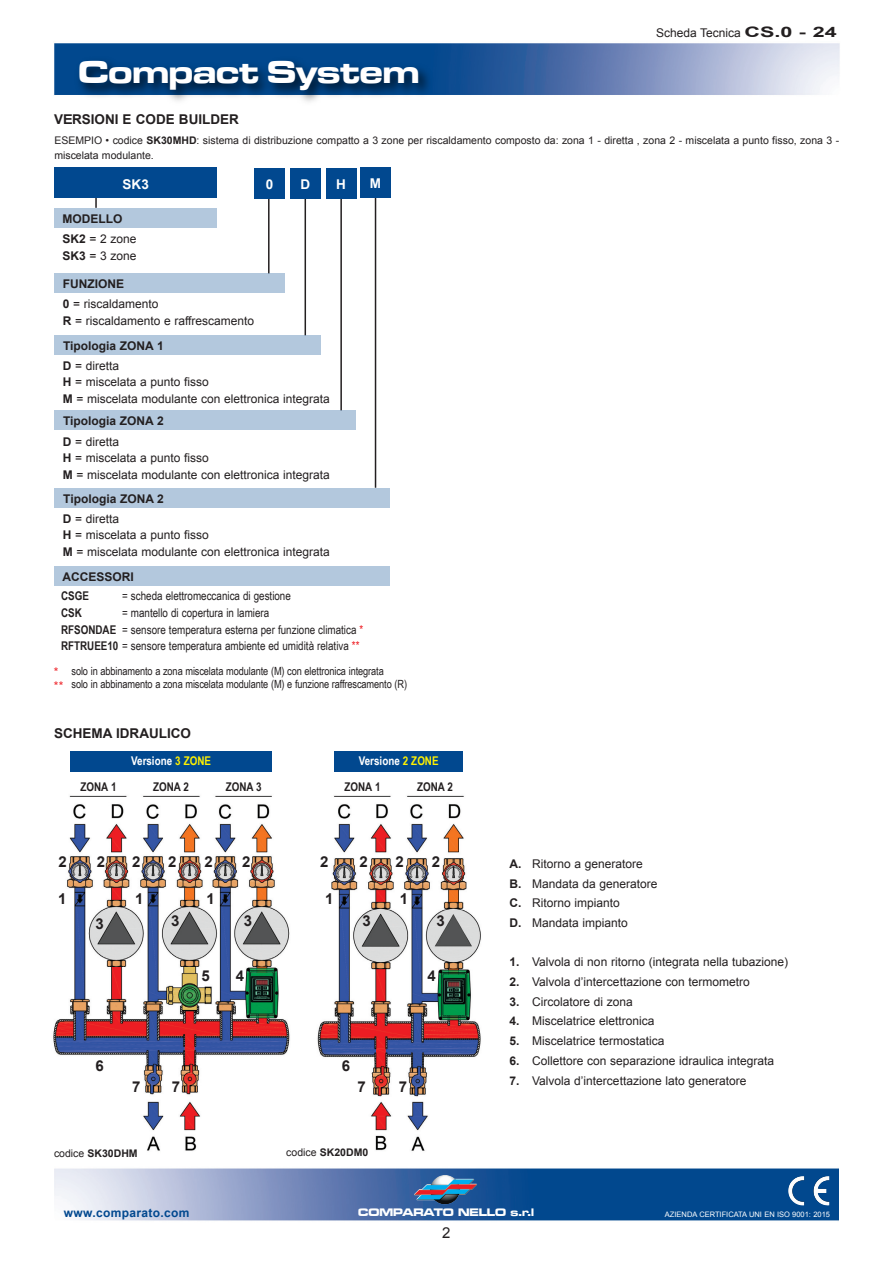
<style>
.page{position:relative;width:893px;height:1263px;background:#fff}
.page>*{position:absolute;margin:0;border:0;box-sizing:border-box;transform-origin:0 0}
.t1{font:33px "Microgramma D Bold Exte";color:#fff}
.t2{font:700 15px "Arial";color:#231f20}
.t3{font:15px "Arial";color:#231f20}
.t4{font:700 13.5px "Arial";color:#231f20}
.t5{font:700 13.5px "Arial";color:#fff}
.t6{font:12px "Arial";color:#231f20}
.t7{font:12px "Arial Narrow";color:#231f20}
.t8{font:700 12px "Arial";color:#231f20}
.t9{font:700 12px "Arial Narrow";color:#231f20}
.t10{font:700 12px "Arial Narrow";color:#fff}
.t11{font:700 12px "Arial";letter-spacing:.03em;color:#01488f}
.t12{font:12px "Arial";color:#ee1d23}
.t13{font:11.25px "Arial Narrow";letter-spacing:-.01em;color:#231f20}
.t14{font:11.25px "Microgramma D Bold Exte";color:#fff}
.t15{font:10.5px/15px "Arial";color:#231f20}
.t16{font:700 10.5px "Arial";color:#231f20}
.t17{font:7.5px "Arial";color:#fff}
.s1{font-weight:700;font-size:14.4px}
.s2{font-weight:700}
.s3{color:#ee1d23}
.s4{color:#fff101}
.s5{font-weight:400}
</style>
<div class="page">
<hr style="left:268px;top:188px;width:2px;height:85px;background:#231f20">
<div style="left:70px;top:751px;width:202px;height:20px;background:#01488f"></div>
<hr style="left:305px;top:190px;width:1px;height:145px;background:#231f20">
<hr style="left:340px;top:193px;width:2px;height:217px;background:#231f20">
<svg style="left:95px;top:198px;width:2px;height:10px"></svg>
<img style="left:53px;top:795px;width:428px;height:356px">
<div style="left:54px;top:168px;width:163px;height:30px;background:#01488f"></div>
<div style="left:54px;top:208px;width:163px;height:20px;background:#b3c8dd"></div>
<div style="left:254px;top:168px;width:31px;height:30px;background:#01488f"></div>
<div style="left:290px;top:168px;width:30px;height:31px;background:#01488f"></div>
<div style="left:326px;top:168px;width:30px;height:31px;background:#01488f"></div>
<hr style="left:375px;top:192px;width:1px;height:296px;background:#231f20">
<div style="left:360px;top:168px;width:31px;height:30px;background:#01488f"></div>
<img style="left:54px;top:1168px;width:785px;height:53px">
<img style="left:414px;top:1175px;width:63px;height:29px">
<img style="left:813px;top:1176px;width:16px;height:23px">
<img style="left:54px;top:43px;width:786px;height:52px">
<img style="left:69px;top:47px;width:622px;height:55px">
<div style="left:334px;top:751px;width:129px;height:20px;background:#01488f"></div>
<div style="left:54px;top:273px;width:231px;height:20px;background:#b3c8dd"></div>
<div style="left:54px;top:335px;width:266px;height:20px;background:#b3c8dd"></div>
<div style="left:54px;top:410px;width:302px;height:20px;background:#b3c8dd"></div>
<div style="left:54px;top:488px;width:336px;height:20px;background:#b3c8dd"></div>
<div style="left:54px;top:566px;width:335px;height:19px;background:#b3c8dd"></div>
<p class="t1" style="left:78px;top:53px;width:342px">Compact System</p>
<p class="t4" style="left:54px;top:112px;width:186px">VERSIONI E CODE BUILDER</p>
<p class="t6" style="left:656px;top:26px;width:182px">Scheda Tecnica <span class="s1">CS.0 - 24</span></p>
<p class="t15" style="left:54px;top:133px;width:786px">ESEMPIO • codice <span class="s2">SK30MHD</span>: sistema di distribuzione compatto a 3 zone per riscaldamento composto da: zona 1 - diretta , zona 2 - miscelata a punto fisso, zona 3 - miscelata modulante.</p>
<p class="t5" style="left:123px;top:177px;width:28px">SK3</p>
<p class="t5" style="left:266px;top:177px;width:9px">0</p>
<p class="t5" style="left:300px;top:177px;width:11px">D</p>
<p class="t5" style="left:336px;top:177px;width:11px">H</p>
<p class="t5" style="left:370px;top:176px;width:13px">M</p>
<p class="t8" style="left:62px;top:212px;width:61px">MODELLO</p>
<p class="t6" style="left:62px;top:232px;width:76px"><span class="s2">SK2</span> = 2 zone</p>
<p class="t6" style="left:62px;top:249px;width:76px"><span class="s2">SK3</span> = 3 zone</p>
<p class="t8" style="left:63px;top:278px;width:63px">FUNZIONE</p>
<p class="t6" style="left:63px;top:297px;width:97px"><span class="s2">0</span> = riscaldamento</p>
<p class="t6" style="left:63px;top:314px;width:193px"><span class="s2">R</span> = riscaldamento e raffrescamento</p>
<p class="t8" style="left:63px;top:339px;width:102px">Tipologia ZONA 1</p>
<p class="t6" style="left:63px;top:359px;width:58px"><span class="s2">D</span> = diretta</p>
<p class="t6" style="left:63px;top:375px;width:148px"><span class="s2">H</span> = miscelata a punto fisso</p>
<p class="t6" style="left:63px;top:392px;width:269px"><span class="s2">M</span> = miscelata modulante con elettronica integrata</p>
<p class="t6" style="left:63px;top:435px;width:58px"><span class="s2">D</span> = diretta</p>
<p class="t6" style="left:63px;top:452px;width:148px"><span class="s2">H</span> = miscelata a punto fisso</p>
<p class="t6" style="left:63px;top:468px;width:269px"><span class="s2">M</span> = miscelata modulante con elettronica integrata</p>
<p class="t6" style="left:63px;top:512px;width:58px"><span class="s2">D</span> = diretta</p>
<p class="t6" style="left:63px;top:528px;width:148px"><span class="s2">H</span> = miscelata a punto fisso</p>
<p class="t6" style="left:63px;top:545px;width:269px"><span class="s2">M</span> = miscelata modulante con elettronica integrata</p>
<p class="t8" style="left:63px;top:414px;width:102px">Tipologia ZONA 2</p>
<p class="t8" style="left:63px;top:492px;width:102px">Tipologia ZONA 2</p>
<p class="t8" style="left:62px;top:570px;width:73px">ACCESSORI</p>
<p class="t9" style="left:61px;top:589px;width:29px">CSGE</p>
<p class="t7" style="left:122px;top:589px;width:170px">= scheda elettromeccanica di gestione</p>
<p class="t9" style="left:61px;top:606px;width:22px">CSK</p>
<p class="t7" style="left:122px;top:606px;width:149px">= mantello di copertura in lamiera</p>
<p class="t7" style="left:61px;top:622px;width:304px"><span class="s2">RFSONDAE</span> = sensore temperatura esterna per funzione climatica <span class="s3">*</span></p>
<p class="t7" style="left:61px;top:639px;width:300px"><span class="s2">RFTRUEE10</span> = sensore temperatura ambiente ed umidità relativa <span class="s3">**</span></p>
<p class="t12" style="left:54px;top:665px;width:6px">*</p>
<p class="t12" style="left:54px;top:679px;width:11px">**</p>
<p class="t13" style="left:71px;top:665px;width:314px">solo in abbinamento a zona miscelata modulante (M) con elettronica integrata</p>
<p class="t13" style="left:71px;top:677px;width:337px">solo in abbinamento a zona miscelata modulante (M) e funzione raffrescamento (R)</p>
<p class="t4" style="left:54px;top:726px;width:139px">SCHEMA IDRAULICO</p>
<p class="t10" style="left:131px;top:754px;width:81px">Versione <span class="s4">3 ZONE</span></p>
<p class="t10" style="left:359px;top:754px;width:81px">Versione <span class="s4">2 ZONE</span></p>
<p class="t9" style="left:80px;top:779px;width:38px">ZONA 1</p>
<p class="t9" style="left:153px;top:779px;width:37px">ZONA 2</p>
<p class="t9" style="left:226px;top:779px;width:37px">ZONA 3</p>
<p class="t9" style="left:344px;top:779px;width:37px">ZONA 1</p>
<p class="t9" style="left:417px;top:779px;width:37px">ZONA 2</p>
<p class="t2" style="left:58px;top:854px;width:10px">2</p>
<p class="t2" style="left:97px;top:854px;width:10px">2</p>
<p class="t2" style="left:132px;top:854px;width:10px">2</p>
<p class="t2" style="left:168px;top:854px;width:10px">2</p>
<p class="t2" style="left:204px;top:854px;width:10px">2</p>
<p class="t2" style="left:242px;top:854px;width:10px">2</p>
<p class="t2" style="left:320px;top:854px;width:10px">2</p>
<p class="t2" style="left:359px;top:854px;width:10px">2</p>
<p class="t2" style="left:396px;top:854px;width:10px">2</p>
<p class="t2" style="left:432px;top:854px;width:10px">2</p>
<p class="t2" style="left:58px;top:890px;width:10px">1</p>
<p class="t2" style="left:207px;top:890px;width:10px">1</p>
<p class="t2" style="left:135px;top:890px;width:10px">1</p>
<p class="t2" style="left:325px;top:890px;width:10px">1</p>
<p class="t2" style="left:400px;top:890px;width:10px">1</p>
<p class="t2" style="left:95px;top:916px;width:10px">3</p>
<p class="t2" style="left:171px;top:913px;width:10px">3</p>
<p class="t2" style="left:244px;top:913px;width:10px">3</p>
<p class="t2" style="left:362px;top:913px;width:10px">3</p>
<p class="t2" style="left:437px;top:913px;width:10px">3</p>
<p class="t2" style="left:201px;top:967px;width:10px">5</p>
<p class="t2" style="left:236px;top:967px;width:10px">4</p>
<p class="t2" style="left:427px;top:967px;width:10px">4</p>
<p class="t2" style="left:95px;top:1057px;width:10px">6</p>
<p class="t2" style="left:342px;top:1057px;width:10px">6</p>
<p class="t2" style="left:132px;top:1078px;width:10px">7</p>
<p class="t2" style="left:172px;top:1078px;width:10px">7</p>
<p class="t2" style="left:357px;top:1078px;width:10px">7</p>
<p class="t2" style="left:399px;top:1078px;width:10px">7</p>
<p class="t16" style="left:54px;top:1147px;width:85px"><span class="s5">codice</span> SK30DHM</p>
<p class="t16" style="left:286px;top:1146px;width:83px"><span class="s5">codice</span> SK20DM0</p>
<p class="t6" style="left:510px;top:857px;width:135px"><span class="s2">A.</span> Ritorno a generatore</p>
<p class="t6" style="left:510px;top:877px;width:150px"><span class="s2">B.</span> Mandata da generatore</p>
<p class="t6" style="left:510px;top:896px;width:112px"><span class="s2">C.</span> Ritorno impianto</p>
<p class="t6" style="left:510px;top:916px;width:120px"><span class="s2">D.</span> Mandata impianto</p>
<p class="t6" style="left:510px;top:955px;width:280px"><span class="s2">1.</span> Valvola di non ritorno (integrata nella tubazione)</p>
<p class="t6" style="left:510px;top:975px;width:242px"><span class="s2">2.</span> Valvola d’intercettazione con termometro</p>
<p class="t6" style="left:510px;top:995px;width:125px"><span class="s2">3.</span> Circolatore di zona</p>
<p class="t6" style="left:510px;top:1014px;width:146px"><span class="s2">4.</span> Miscelatrice elettronica</p>
<p class="t6" style="left:510px;top:1034px;width:156px"><span class="s2">5.</span> Miscelatrice termostatica</p>
<p class="t6" style="left:510px;top:1054px;width:266px"><span class="s2">6.</span> Collettore con separazione idraulica integrata</p>
<p class="t6" style="left:510px;top:1074px;width:238px"><span class="s2">7.</span> Valvola d’intercettazione lato generatore</p>
<p class="t11" style="left:64px;top:1206px;width:127px">www.comparato.com</p>
<p class="t14" style="left:358px;top:1206px;width:178px">COMPARATO NELLO s.r.l</p>
<p class="t17" style="left:665px;top:1210px;width:167px">AZIENDA CERTIFICATA UNI EN ISO 9001: 2015</p>
<p class="t3" style="left:442px;top:1224px;width:10px">2</p>
</div>
